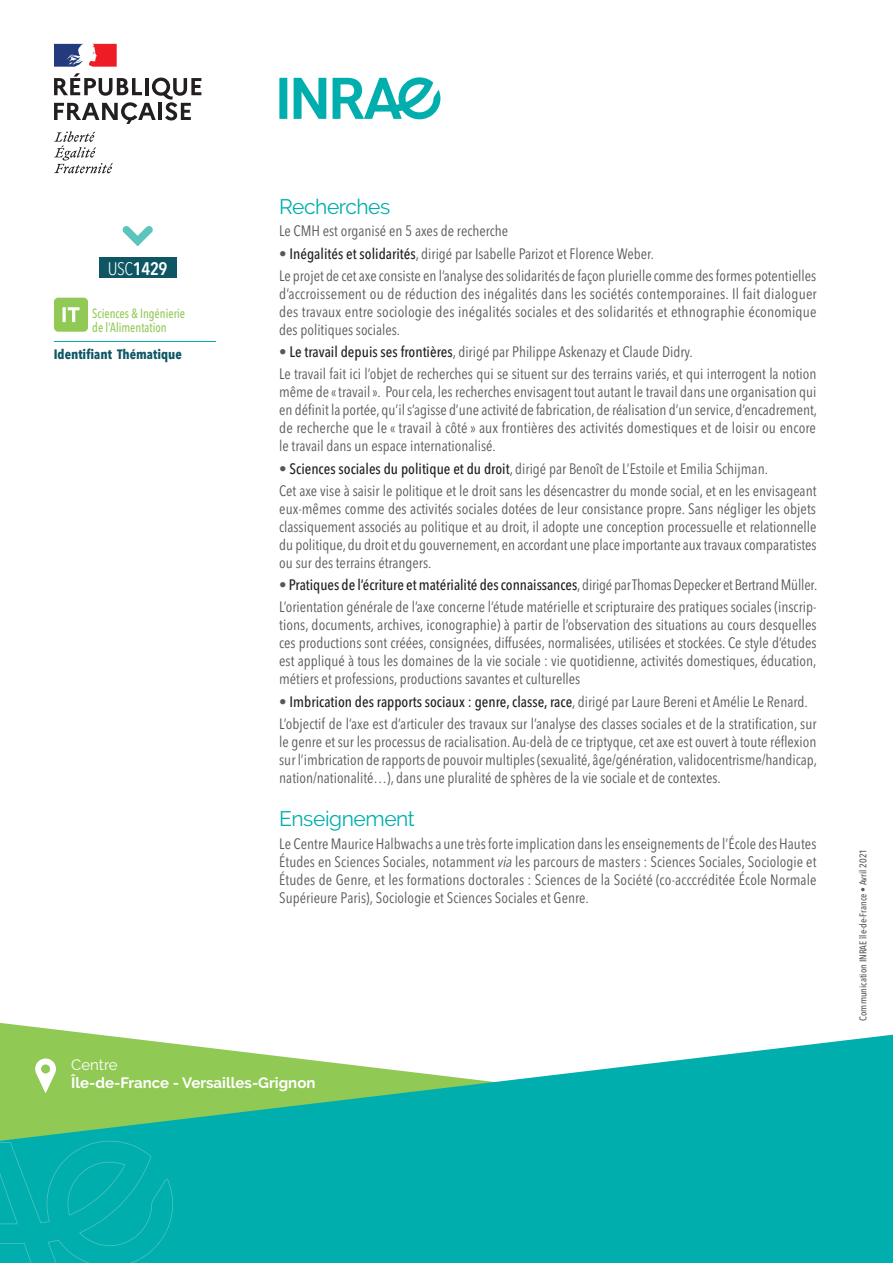
<style>
.page{position:relative;width:893px;height:1263px;background:#fff}
.page>*{position:absolute;margin:0;border:0;box-sizing:border-box;transform-origin:0 0}
.t1{font:21px "Raleway";letter-spacing:-.02em;color:#00afad}
.t2{font:600 condensed 18px "Avenir Next LT Pro";color:#fff}
.t3{font:condensed 15px/18px "Avenir Next LT Pro";color:#57585a;text-align:justify}
.t4{font:700 15px "Raleway";color:#fff}
.t5{font:15px "Raleway";color:#fff}
.t6{font:700 condensed 13.5px "Avenir Next LT Pro";color:#0f5664}
.t7{font:500 condensed 13.2px/13.5px "Avenir Next LT Pro";color:#91c955;scale:.91 1}
.t8{font:500 condensed 9.75px "Avenir Next LT Pro";color:#57585a}
.s1{font-weight:300}
.s2{font-weight:500}
.s3{font-weight:500;color:#231f20}
.s4{font-style:italic}
</style>
<div class="page">
<div style="left:99px;top:258px;width:78px;height:20px;background:#0f5664"></div>
<svg style="left:123px;top:226px;width:30px;height:20px"></svg>
<svg style="left:0;top:1032px;width:893px;height:231px;background:#33bca8"></svg>
<div style="left:0;top:1141px;width:173px;height:122px;background:#00afad"></div>
<div style="left:279px;top:78px;width:8px;height:41px;background:#00afad"></div>
<svg style="left:294px;top:78px;width:32px;height:41px"></svg>
<svg style="left:333px;top:77px;width:107px;height:42px"></svg>
<svg style="left:54px;top:73px;width:147px;height:51px"></svg>
<svg style="left:54px;top:131px;width:59px;height:42px"></svg>
<svg style="left:54px;top:44px;width:63px;height:23px"></svg>
<hr style="left:54px;top:341px;width:161px;height:1px;background:#00afad">
<div style="left:54px;top:298px;width:34px;height:34px;background:#91c955;border-radius:4px"></div>
<svg style="left:63px;top:307px;width:17px;height:15px"></svg>
<p class="t2" style="left:108px;top:257px;width:61px"><span class="s1">USC</span>1429</p>
<p class="t7" style="left:92px;top:307px;width:104px">Sciences &amp; Ingénierie de l’Alimentation</p>
<p class="t6" style="left:54px;top:346px;width:130px">Identifiant Thématique</p>
<h1 class="t1" style="left:279px;top:195px;width:113px">Recherches</h1>
<p class="t3" style="left:279px;top:222px;width:230px">Le CMH est organisé en 5 axes de recherche</p>
<p class="t3" style="left:279px;top:242px;width:539px;line-height:22.2px"><span class="s2">•</span> <span class="s3">Inégalités et solidarités</span>, dirigé par Isabelle Parizot et Florence Weber.<br>Le projet de cet axe consiste en l’analyse des solidarités de façon plurielle comme des formes potentielles</p>
<p class="t3" style="left:279px;top:285px;width:539px">d’accroissement ou de réduction des inégalités dans les sociétés contemporaines. Il fait dialoguer des travaux entre sociologie des inégalités sociales et des solidarités et ethnographie économique des politiques sociales.</p>
<p class="t3" style="left:279px;top:341px;width:539px;line-height:22.2px"><span class="s2">•</span> <span class="s3">Le travail depuis ses frontières</span>, dirigé par Philippe Askenazy et Claude Didry.<br>Le travail fait ici l’objet de recherches qui se situent sur des terrains variés, et qui interrogent la notion</p>
<p class="t3" style="left:279px;top:383px;width:539px">même de « travail ». Pour cela, les recherches envisagent tout autant le travail dans une organisation qui en définit la portée, qu’il s’agisse d’une activité de fabrication, de réalisation d’un service, d’encadrement, de recherche que le « travail à côté » aux frontières des activités domestiques et de loisir ou encore le travail dans un espace internationalisé.</p>
<p class="t3" style="left:279px;top:457px;width:539px;line-height:22.2px"><span class="s2">•</span> <span class="s3">Sciences sociales du politique et du droit</span>, dirigé par Benoît de L’Estoile et Emilia Schijman.<br>Cet axe vise à saisir le politique et le droit sans les désencastrer du monde social, et en les envisageant</p>
<p class="t3" style="left:279px;top:500px;width:539px">eux-mêmes comme des activités sociales dotées de leur consistance propre. Sans négliger les objets classiquement associés au politique et au droit, il adopte une conception processuelle et relationnelle du politique, du droit et du gouvernement, en accordant une place importante aux travaux comparatistes ou sur des terrains étrangers.</p>
<p class="t3" style="left:279px;top:574px;width:539px;line-height:22.2px"><span class="s2">•</span> <span class="s3">Pratiques de l’écriture et matérialité des connaissances</span>, dirigé par Thomas Depecker et Bertrand Müller.<br>L’orientation générale de l’axe concerne l’étude matérielle et scripturaire des pratiques sociales (inscrip-</p>
<p class="t3" style="left:279px;top:616px;width:539px">tions, documents, archives, iconographie) à partir de l’observation des situations au cours desquelles ces productions sont créées, consignées, diffusées, normalisées, utilisées et stockées. Ce style d’études est appliqué à tous les domaines de la vie sociale : vie quotidienne, activités domestiques, éducation, métiers et professions, productions savantes et culturelles</p>
<p class="t3" style="left:279px;top:690px;width:539px;line-height:22.2px"><span class="s2">•</span> <span class="s3">Imbrication des rapports sociaux : genre, classe, race</span>, dirigé par Laure Bereni et Amélie Le Renard.<br>L’objectif de l’axe est d’articuler des travaux sur l’analyse des classes sociales et de la stratification, sur</p>
<p class="t3" style="left:279px;top:733px;width:539px">le genre et sur les processus de racialisation. Au-delà de ce triptyque, cet axe est ouvert à toute réflexion sur l’imbrication de rapports de pouvoir multiples (sexualité, âge/génération, validocentrisme/handicap, nation/nationalité…), dans une pluralité de sphères de la vie sociale et de contextes.</p>
<h1 class="t1" style="left:279px;top:807px;width:137px">Enseignement</h1>
<p class="t3" style="left:279px;top:834px;width:539px">Le Centre Maurice Halbwachs a une très forte implication dans les enseignements de l’École des Hautes Études en Sciences Sociales, notamment <span class="s4">via</span> les parcours de masters : Sciences Sociales, Sociologie et Études de Genre, et les formations doctorales : Sciences de la Société (co-acccréditée École Normale Supérieure Paris), Sociologie et Sciences Sociales et Genre.</p>
<p class="t5" style="left:71px;top:1056px;width:48px">Centre</p>
<p class="t4" style="left:71px;top:1074px;width:246px">Île-de-France - Versailles-Grignon</p>
<p class="t8" style="left:857px;top:1020px;width:173px;rotate:-90deg">Communication INRAE île-de-France • Avril 2021</p>
</div>
